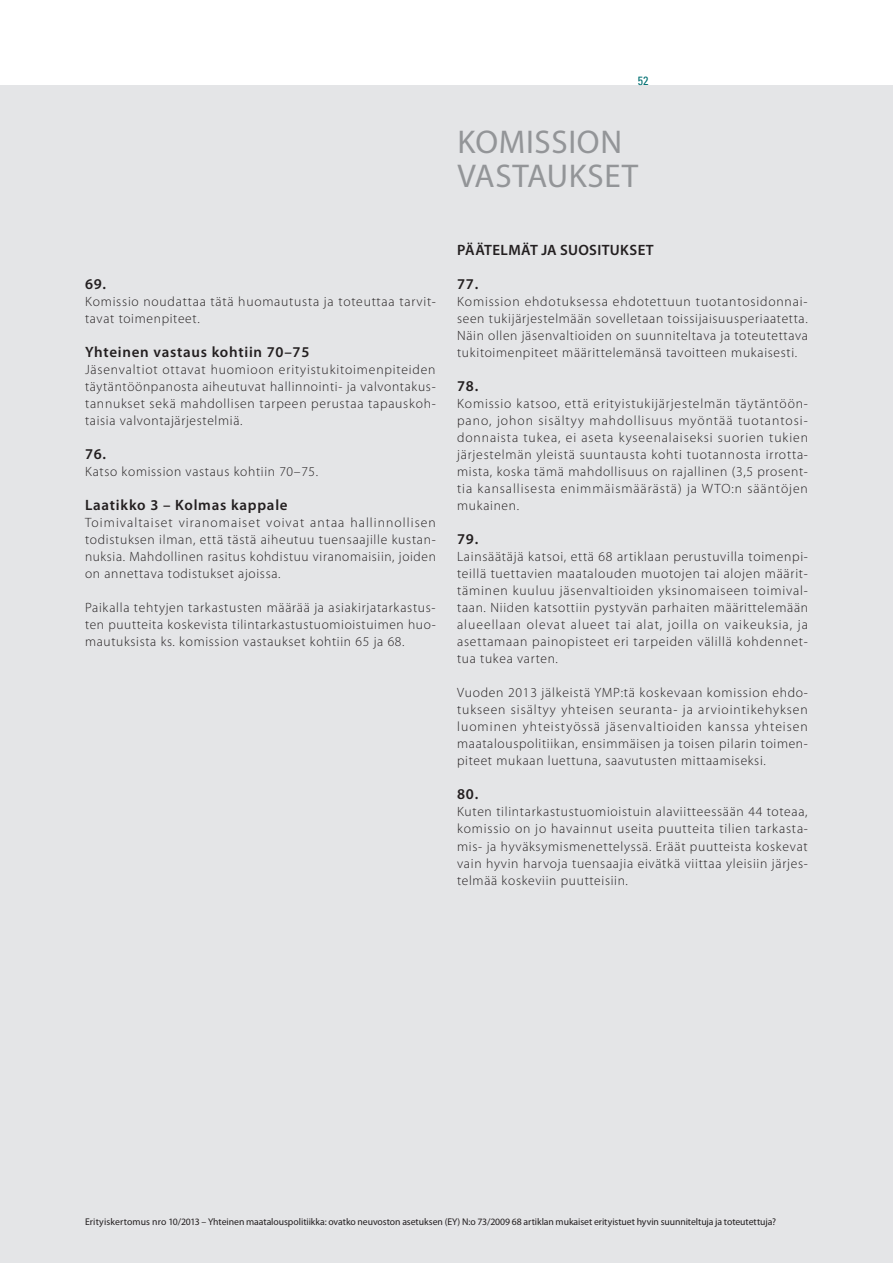
<style>
.page{position:relative;width:893px;height:1263px;background:#fff}
.page>*{position:absolute;margin:0;border:0;box-sizing:border-box;transform-origin:0 0}
.t1{font:33px/34px "Myriad Pro";letter-spacing:.02em;color:#939598}
.t2{font:600 15px "Myriad Pro";letter-spacing:.04em;color:#231f20}
.t3{font:300 13.5px/17px "Myriad Pro";letter-spacing:.05em;color:#231f20;text-align:justify}
.t4{font:condensed 12px "Univers LT Std";color:#017072}
.t5{font:9.75px "Myriad Pro";letter-spacing:-.005em;color:#231f20}
</style>
<div class="page">
<div style="left:0;top:85px;width:893px;height:1178px;background:#e4e5e7"></div>
<p class="t4" style="left:638px;top:73px;width:12px">52</p>
<h1 class="t1" style="left:457px;top:126px;width:182px">Komission vastaukset</h1>
<p class="t2" style="left:85px;top:276px;width:23px">69.</p>
<p class="t3" style="left:85px;top:293px;width:352px">Komissio noudattaa tätä huomautusta ja toteuttaa tarvit&shy;tavat toimenpiteet.</p>
<p class="t2" style="left:85px;top:344px;width:226px">Yhteinen vastaus kohtiin 70–75</p>
<p class="t3" style="left:85px;top:361px;width:352px">Jäsenvaltiot ottavat huomioon erityistukitoimenpiteiden täytäntöönpanosta aiheutuvat hallinnointi- ja valvontakus&shy;tannukset sekä mahdollisen tarpeen perustaa tapauskoh&shy;taisia valvontajärjestelmiä.</p>
<p class="t2" style="left:85px;top:446px;width:23px">76.</p>
<p class="t3" style="left:85px;top:463px;width:235px">Katso komission vastaus kohtiin 70–75.</p>
<p class="t2" style="left:85px;top:497px;width:204px">Laatikko 3 – Kolmas kappale</p>
<p class="t3" style="left:85px;top:514px;width:352px">Toimivaltaiset viranomaiset voivat antaa hallinnollisen todistuksen ilman, että tästä aiheutuu tuensaajille kustan&shy;nuksia. Mahdollinen rasitus kohdistuu viranomaisiin, joiden on annettava todistukset ajoissa.</p>
<p class="t3" style="left:85px;top:599px;width:352px">Paikalla tehtyjen tarkastusten määrää ja asiakirjatarkastus&shy;ten puutteita koskevista tilintarkastustuomioistuimen huo&shy;mautuksista ks. komission vastaukset kohtiin 65 ja 68.</p>
<p class="t2" style="left:457px;top:242px;width:198px">päätelmät ja suositukset</p>
<p class="t2" style="left:457px;top:276px;width:23px">77.</p>
<p class="t3" style="left:457px;top:293px;width:352px">Komission ehdotuksessa ehdotettuun tuotantosidonnai&shy;seen tukijärjestelmään sovelletaan toissijaisuusperiaatetta.<br>Näin ollen jäsenvaltioiden on suunniteltava ja toteutettava tukitoimenpiteet määrittelemänsä tavoitteen mukaisesti.</p>
<p class="t2" style="left:457px;top:378px;width:23px">78.</p>
<p class="t3" style="left:457px;top:395px;width:352px">Komissio katsoo, että erityistukijärjestelmän täytäntöön&shy;pano, johon sisältyy mahdollisuus myöntää tuotantosi&shy;donnaista tukea, ei aseta kyseenalaiseksi suorien tukien järjestelmän yleistä suuntausta kohti tuotannosta irrotta&shy;mista, koska tämä mahdollisuus on rajallinen (3,5 prosent&shy;tia kansallisesta enimmäismäärästä) ja WTO:n sääntöjen mukainen.</p>
<p class="t2" style="left:457px;top:531px;width:23px">79.</p>
<p class="t3" style="left:457px;top:548px;width:353px">Lainsäätäjä katsoi, että 68 artiklaan perustuvilla toimenpi&shy;teillä tuettavien maatalouden muotojen tai alojen määrit&shy;täminen kuuluu jäsenvaltioiden yksinomaiseen toimival&shy;taan. Niiden katsottiin pystyvän parhaiten määrittelemään alueellaan olevat alueet tai alat, joilla on vaikeuksia, ja asettamaan painopisteet eri tarpeiden välillä kohdennet&shy;tua tukea varten.</p>
<p class="t3" style="left:457px;top:684px;width:352px">Vuoden 2013 jälkeistä YMP:tä koskevaan komission ehdo&shy;tukseen sisältyy yhteisen seuranta- ja arviointikehyksen luominen yhteistyössä jäsenvaltioiden kanssa yhteisen maatalouspolitiikan, ensimmäisen ja toisen pilarin toimen&shy;piteet mukaan luettuna, saavutusten mittaamiseksi.</p>
<p class="t2" style="left:457px;top:786px;width:23px">80.</p>
<p class="t3" style="left:457px;top:803px;width:352px">Kuten tilintarkastustuomioistuin alaviitteessään 44 toteaa, komissio on jo havainnut useita puutteita tilien tarkasta&shy;mis- ja hyväksymismenettelyssä. Eräät puutteista koskevat vain hyvin harvoja tuensaajia eivätkä viittaa yleisiin järjes&shy;telmää koskeviin puutteisiin.</p>
<p class="t5" style="left:85px;top:1216px;width:692px">Erityiskertomus nro 10/2013 – Yhteinen maatalouspolitiikka: ovatko neuvoston asetuksen (EY) N:o 73/2009 68 artiklan mukaiset erityistuet hyvin suunniteltuja ja toteutettuja?</p>
</div>
